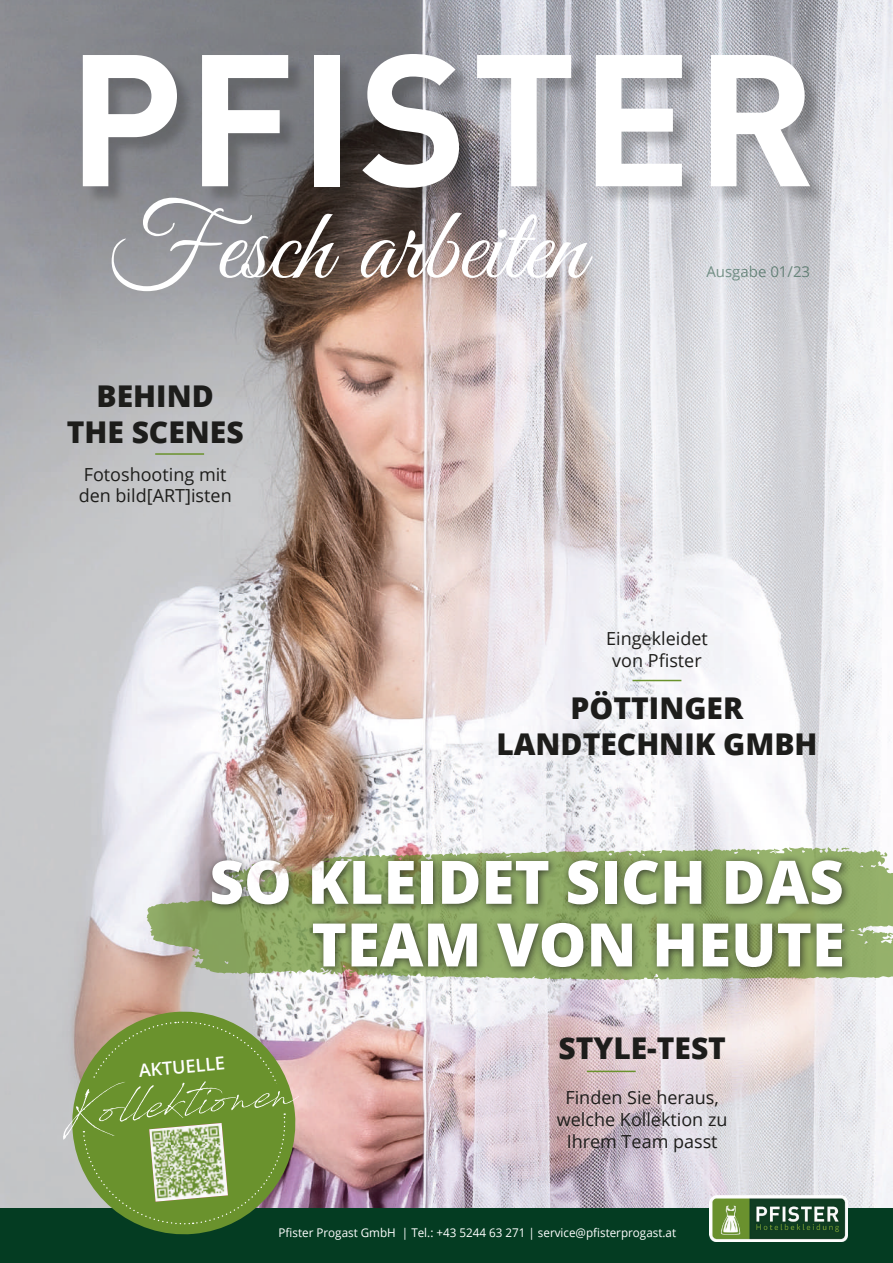
<style>
.page{position:relative;width:893px;height:1263px;background:#fff}
.page>*{position:absolute;margin:0;border:0;box-sizing:border-box;transform-origin:0 0}
.t1{font:105px "Great Vibes";color:#fff}
.t2{font:800 60px/62.6px "Open Sans";color:#fff;text-align:right}
.t3{font:51.15px "Antro Vectra";color:#fff}
.t4{font:800 30px/36px "Open Sans";color:#1d1d1b;text-align:center}
.t5{font:18px/21.6px "Open Sans";color:#1d1d1b;text-align:center}
.t6{font:600 18px "Open Sans";color:#fff}
.t7{font:15px "Open Sans";color:#043c23}
.t8{font:12px "Open Sans";color:#fff}
</style>
<div class="page">
<img style="left:0;top:0;width:893px;height:1209px">
<hr style="left:155px;top:453px;width:49px;height:2px;background:#6a922d">
<hr style="left:632px;top:680px;width:49px;height:1px;background:#6a922d">
<hr style="left:587px;top:1071px;width:49px;height:1px;background:#6a922d">
<div style="left:0;top:1209px;width:893px;height:54px;background:#043c22"></div>
<svg style="left:146px;top:847px;width:747px;height:134px;background:#afbb94"></svg>
<svg style="left:887px;top:932px;width:6px;height:5px"></svg>
<svg style="left:841px;top:847px;width:8px;height:3px"></svg>
<div style="left:205px;top:854px;width:646px;height:60px;background:#1d1d1b;opacity:.75"></div>
<div style="left:306px;top:916px;width:546px;height:60px;background:#1d1d1b;opacity:.75"></div>
<img style="left:709px;top:1195px;width:139px;height:46px">
<svg style="left:67px;top:1007px;width:233px;height:228px"></svg>
<div style="left:85px;top:56px;width:743px;height:150px;background:#1d1d1b;opacity:.25"></div>
<svg style="left:83px;top:55px;width:94px;height:131px"></svg>
<svg style="left:202px;top:55px;width:86px;height:131px"></svg>
<div style="left:314px;top:55px;width:26px;height:131px;background:#fff"></div>
<svg style="left:362px;top:54px;width:97px;height:134px"></svg>
<svg style="left:477px;top:55px;width:94px;height:131px"></svg>
<svg style="left:596px;top:55px;width:86px;height:131px"></svg>
<svg style="left:711px;top:55px;width:99px;height:131px"></svg>
<svg style="left:75px;top:1019px;width:214px;height:208px;background:#70913e"></svg>
<img style="left:149px;top:1123px;width:79px;height:79px">
<h1 class="t1" style="left:106px;top:188px;width:480px">Fesch arbeiten</h1>
<h3 class="t4" style="left:67px;top:377px;width:179px">BEHIND<br>THE SCENES</h3>
<p class="t5" style="left:79px;top:463px;width:154px;text-align:left">Fotoshooting mit den bild[ART]isten</p>
<p class="t7" style="left:706px;top:262px;width:105px">Ausgabe 01/23</p>
<p class="t5" style="left:606px;top:627px;width:103px">Eingekleidet von Pfister</p>
<h3 class="t4" style="left:496px;top:688px;width:323px">PÖTTINGER<br>LANDTECHNIK GMBH</h3>
<h2 class="t2" style="left:209px;top:847px;width:637px">SO KLEIDET SICH DAS<br>TEAM VON HEUTE</h2>
<p class="t6" style="left:138px;top:1058px;width:88px;rotate:-5deg">AKTUELLE</p>
<h3 class="t3" style="left:57px;top:1076px;width:236px;rotate:-5deg">Kollektionen</h3>
<h3 class="t4" style="left:558px;top:1028px;width:169px">STYLE-TEST</h3>
<p class="t5" style="left:557px;top:1086px;width:172px">Finden Sie heraus, welche Kollektion zu<br>Ihrem Team passt</p>
<p class="t8" style="left:279px;top:1224px;width:399px">Pfister Progast GmbH | Tel.: +43 5244 63 271 | service@pfisterprogast.at</p>
</div>
